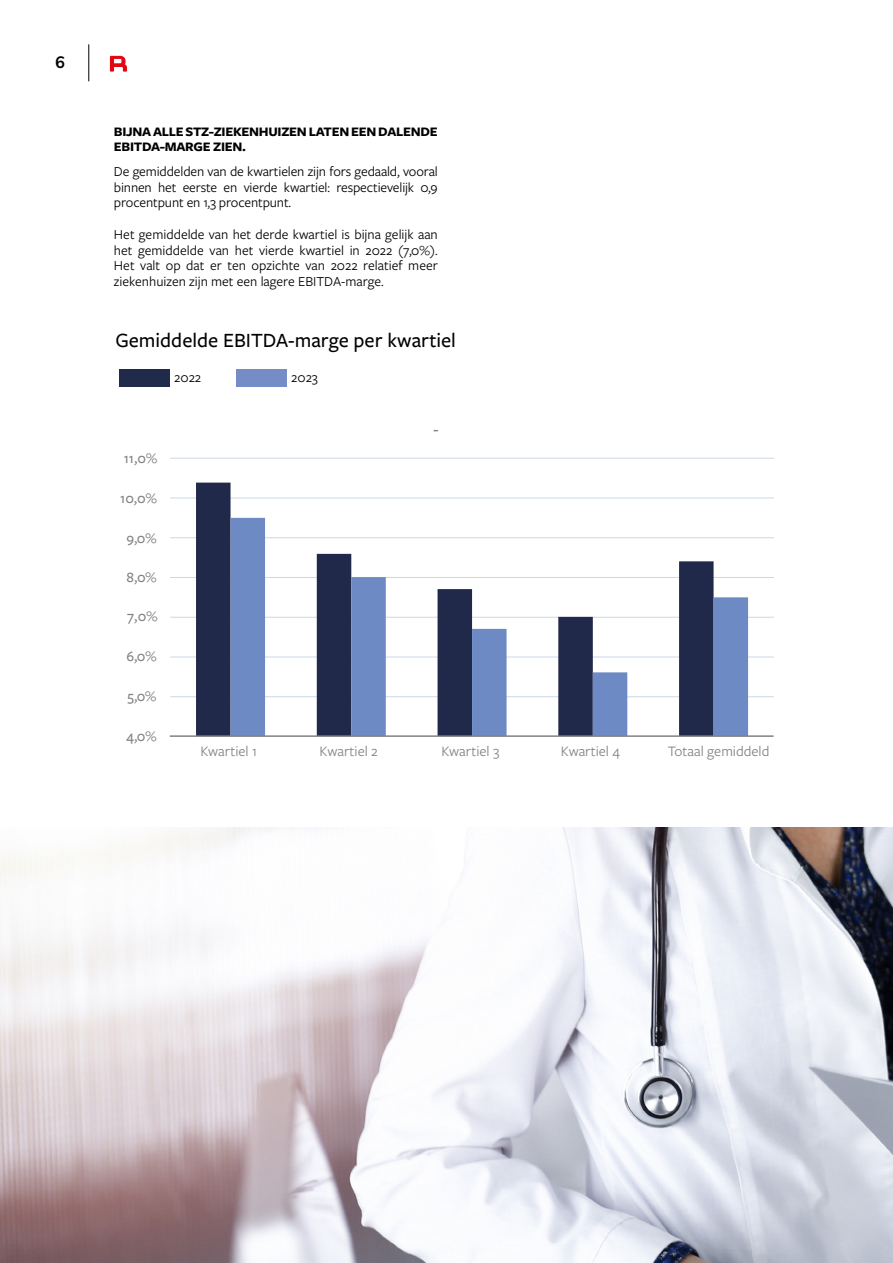
<style>
.page{position:relative;width:893px;height:1263px;background:#fff}
.page>*{position:absolute;margin:0;border:0;box-sizing:border-box;transform-origin:0 0}
.t1{font:500 21px "Freight Sans Pro";color:#000}
.t2{font:500 18px "Freight Sans Pro";color:#828280}
.t3{font:700 16.5px "Nunito";color:#000}
.t4{font:15px "Freight Sans Pro";color:#828281}
.t5{font:500 15px "Freight Sans Pro";color:#828280}
.t6{font:14.25px/15.8px "Freight Sans Pro";letter-spacing:-.005em;color:#000;text-align:justify}
.t7{font:700 13.5px/15px "Freight Sans Pro";letter-spacing:-.02em;color:#000;scale:1.04 1}
</style>
<div class="page">
<svg style="left:110px;top:56px;width:17px;height:16px"></svg>
<hr style="left:89px;top:45px;width:1px;height:36px;background:#000">
<img style="left:0;top:827px;width:893px;height:436px">
<div style="left:120px;top:369px;width:50px;height:18px;background:#202a4a"></div>
<div style="left:237px;top:369px;width:50px;height:18px;background:#758cc6"></div>
<hr style="left:170px;top:458px;width:604px;height:1px;background:#ccd9e6">
<hr style="left:170px;top:498px;width:604px;height:1px;background:#ccd9e6">
<hr style="left:170px;top:537px;width:604px;height:1px;background:#ccd9e6">
<hr style="left:170px;top:577px;width:604px;height:1px;background:#ccd9e6">
<hr style="left:170px;top:617px;width:604px;height:1px;background:#ccd9e6">
<hr style="left:170px;top:657px;width:604px;height:1px;background:#ccd9e6">
<hr style="left:170px;top:696px;width:604px;height:1px;background:#ccd9e6">
<svg style="left:196px;top:483px;width:518px;height:252px"></svg>
<svg style="left:231px;top:518px;width:517px;height:217px"></svg>
<hr style="left:170px;top:735px;width:604px;height:2px;background:#808285">
<p class="t3" style="left:55px;top:51px;width:11px">6</p>
<p class="t7" style="left:114px;top:124px;width:313px">BIJNA ALLE STZ-ZIEKENHUIZEN LATEN EEN DALENDE<br>EBITDA-MARGE ZIEN.</p>
<p class="t6" style="left:114px;top:163px;width:325px">De gemiddelden van de kwartielen zijn fors gedaald, vooral binnen het eerste en vierde kwartiel: respectievelijk 0,9 procentpunt en 1,3 procentpunt.</p>
<p class="t6" style="left:114px;top:226px;width:325px">Het gemiddelde van het derde kwartiel is bijna gelijk aan het gemiddelde van het vierde kwartiel in 2022 (7,0%).<br>Het valt op dat er ten opzichte van 2022 relatief meer ziekenhuizen zijn met een lagere EBITDA-marge.</p>
<h1 class="t1" style="left:115px;top:326px;width:342px">Gemiddelde EBITDA-marge per kwartiel</h1>
<p class="t6" style="left:174px;top:369px;width:28px">2022</p>
<p class="t6" style="left:291px;top:369px;width:28px">2023</p>
<p class="t5" style="left:124px;top:448px;width:35px">11,0%</p>
<p class="t5" style="left:120px;top:488px;width:38px">10,0%</p>
<p class="t5" style="left:126px;top:528px;width:32px">9,0%</p>
<p class="t5" style="left:126px;top:567px;width:32px">8,0%</p>
<p class="t5" style="left:127px;top:606px;width:32px">7,0%</p>
<p class="t5" style="left:126px;top:646px;width:32px">6,0%</p>
<p class="t5" style="left:128px;top:686px;width:30px">5,0%</p>
<p class="t5" style="left:126px;top:726px;width:32px">4,0%</p>
<p class="t2" style="left:433px;top:417px;width:7px">-</p>
<p class="t4" style="left:200px;top:742px;width:58px">Kwartiel 1</p>
<p class="t4" style="left:320px;top:742px;width:60px">Kwartiel 2</p>
<p class="t4" style="left:441px;top:742px;width:59px">Kwartiel 3</p>
<p class="t4" style="left:561px;top:742px;width:61px">Kwartiel 4</p>
<p class="t4" style="left:668px;top:742px;width:103px">Totaal gemiddeld</p>
</div>
